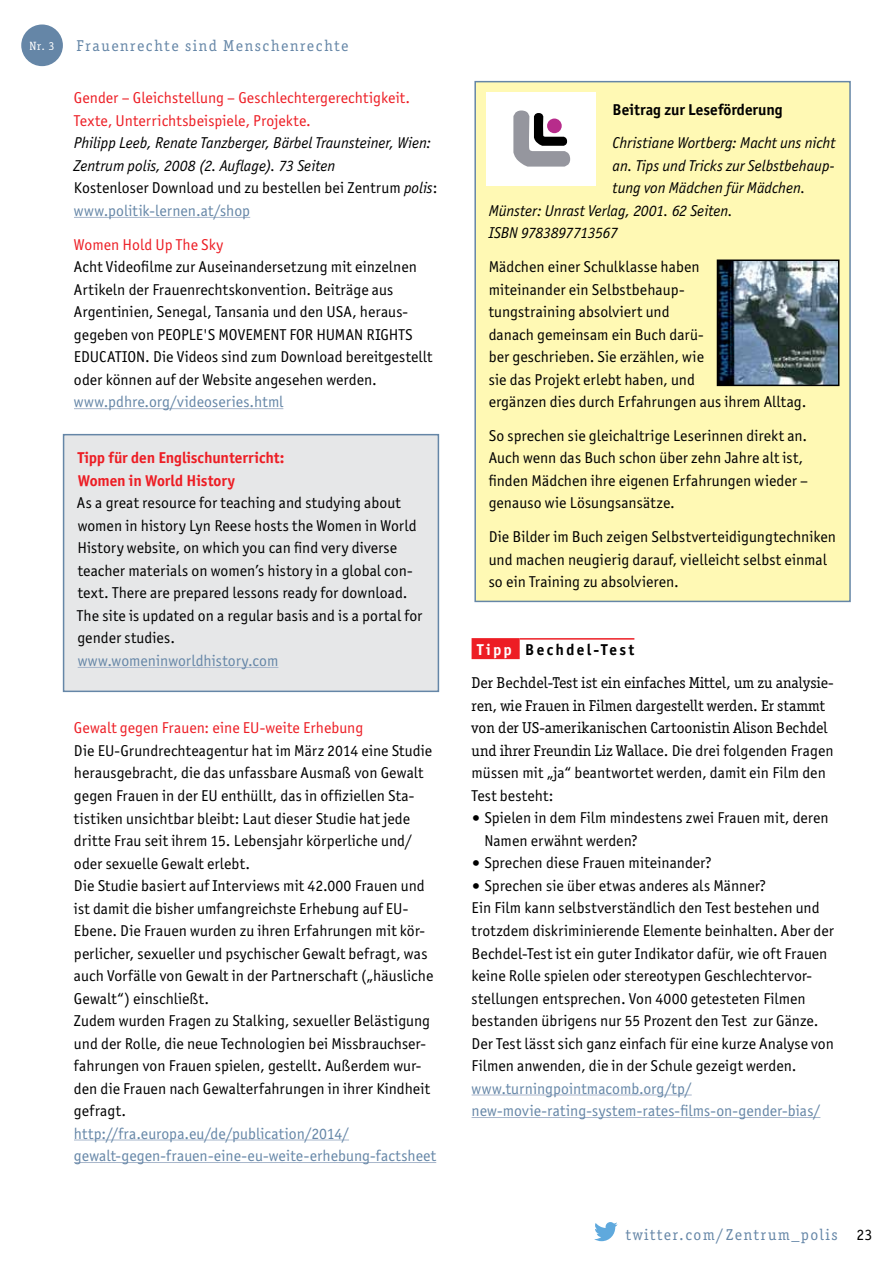
<style>
.page{position:relative;width:893px;height:1263px;background:#fff}
.page>*{position:absolute;margin:0;border:0;box-sizing:border-box;transform-origin:0 0}
.t1{font:15.75px/22.5px "Officina San ITC";letter-spacing:.005em;color:#000}
.t2{font:italic 15.75px/22.5px "Officina San ITC";color:#000}
.t3{font:15.75px/22.5px "Officina San ITC";letter-spacing:.005em;color:#6586a7}
.t4{font:15.75px/22.5px "Officina Ser ITC";color:#000}
.t5{font:15.75px/22.5px "Officina San ITC";letter-spacing:.005em;color:#ed1d24}
.t6{font:15.75px "Officina Ser ITC";letter-spacing:.1em;color:#6586a7}
.t7{font:700 15.75px/22.5px "Officina San ITC";letter-spacing:-.005em;color:#ed1d24}
.t8{font:700 15.75px "Officina San ITC";letter-spacing:.01em;color:#000}
.t9{font:italic 15.75px "Officina San ITC";letter-spacing:-.025em;color:#000}
.t10{font:700 15.75px "Officina San ITC";letter-spacing:.15em;color:#000}
.t11{font:12px "Officina Ser ITC";color:#fff}
.s1{font-style:normal}
.s2{font-style:normal;color:#6586a7}
.s3{color:#fff}
.s4{font-family:"Officina San ITC"}
.s5{font-family:"MS Reference Sans Serif";font-style:italic}
</style>
<div class="page">
<hr style="left:74px;top:217px;width:176px;height:1px;background:#a8b6cb">
<hr style="left:74px;top:408px;width:209px;height:1px;background:#a8b6cb">
<hr style="left:74px;top:1139px;width:275px;height:1px;background:#a8b6cb">
<hr style="left:74px;top:1162px;width:362px;height:1px;background:#a8b6cb">
<div style="left:472px;top:638px;width:48px;height:21px;background:#ed1d24"></div>
<hr style="left:520px;top:638px;width:114px;height:2px;background:#ed1d24">
<hr style="left:472px;top:1094px;width:220px;height:1px;background:#a8b6cb">
<hr style="left:472px;top:1117px;width:348px;height:1px;background:#a8b6cb">
<div style="left:62px;top:433px;width:378px;height:260px;background:#e6e7e8"></div>
<div style="left:475px;top:82px;width:375px;height:519px;background:#fff9b4"></div>
<div style="left:474px;top:81px;width:377px;height:521px;border:2px solid #6586a7"></div>
<div style="left:486px;top:92px;width:110px;height:94px;background:#fff"></div>
<svg style="left:513px;top:110px;width:57px;height:57px"></svg>
<img style="left:720px;top:262px;width:116px;height:121px">
<div style="left:717px;top:259px;width:122px;height:127px;border:2px solid #000"></div>
<div style="left:22px;top:25px;width:40px;height:40px;background:#6586a7;border-radius:50%"></div>
<div style="left:21px;top:25px;width:42px;height:41px;border:2px solid #6586a7;border-radius:50%"></div>
<svg style="left:594px;top:1222px;width:24px;height:19px"></svg>
<p class="t11" style="left:30px;top:39px;width:26px">Nr. 3</p>
<p class="t6" style="left:77px;top:37px;width:273px">Frauenrechte sind Menschenrechte</p>
<p class="t5" style="left:74px;top:87px;width:338px">Gender – Gleichstellung – Geschlechtergerechtigkeit.<br>Texte, Unterrichtsbeispiele, Projekte.</p>
<p class="t2" style="left:74px;top:132px;width:365px">Philipp Leeb, Renate Tanzberger, Bärbel Traunsteiner, Wien:<br>Zentrum polis, 2008 (2. Auflage). 73 Seiten<br><span class="s1">Kostenloser Download und zu bestellen bei Zentrum</span> polis<span class="s1">: </span><span class="s2">www.politik-lernen.at/shop</span></p>
<p class="t5" style="left:74px;top:233px;width:151px">Women Hold Up The Sky</p>
<p class="t1" style="left:74px;top:255px;width:360px">Acht Videofilme zur Auseinandersetzung mit einzelnen Artikeln der Frauenrechtskonvention. Beiträge aus Argentinien, Senegal, Tansania und den USA, heraus&shy;gegeben von PEOPLE'S MOVEMENT FOR HUMAN RIGHTS EDUCATION. Die Videos sind zum Download bereitgestellt oder können auf der Website angesehen werden.</p>
<p class="t3" style="left:74px;top:390px;width:211px">www.pdhre.org/videoseries.html</p>
<p class="t7" style="left:78px;top:447px;width:208px">Tipp für den Englischunterricht:<br>Women in World History</p>
<p class="t1" style="left:77px;top:492px;width:347px">As a great resource for teaching and studying about women in history Lyn Reese hosts the Women in World History website, on which you can find very diverse teacher materials on women’s history in a global con&shy;text. There are prepared lessons ready for download.<br>The site is updated on a regular basis and is a portal for gender studies.</p>
<p class="t3" style="left:78px;top:649px;width:202px">www.womeninworldhistory.com</p>
<p class="t5" style="left:74px;top:717px;width:291px">Gewalt gegen Frauen: eine EU-weite Erhebung</p>
<p class="t1" style="left:74px;top:739px;width:361px">Die EU-Grundrechteagentur hat im März 2014 eine Studie herausgebracht, die das unfassbare Ausmaß von Gewalt gegen Frauen in der EU enthüllt, das in offiziellen Sta&shy;tistiken unsichtbar bleibt: Laut dieser Studie hat jede dritte Frau seit ihrem 15. Lebensjahr körperliche und/ oder sexuelle Gewalt erlebt.<br>Die Studie basiert auf Interviews mit 42.000 Frauen und ist damit die bisher umfangreichste Erhebung auf EU-Ebene. Die Frauen wurden zu ihren Erfahrungen mit kör&shy;perlicher, sexueller und psychischer Gewalt befragt, was auch Vorfälle von Gewalt in der Partnerschaft („häusliche Gewalt“) einschließt.<br>Zudem wurden Fragen zu Stalking, sexueller Belästigung und der Rolle, die neue Technologien bei Missbrauchser&shy;fahrungen von Frauen spielen, gestellt. Außerdem wur&shy;den die Frauen nach Gewalterfahrungen in ihrer Kindheit gefragt.</p>
<p class="t3" style="left:74px;top:1122px;width:364px">http://fra.europa.eu/de/publication/2014/ gewalt-gegen-frauen-eine-eu-weite-erhebung-factsheet</p>
<p class="t8" style="left:613px;top:99px;width:172px">Beitrag zur Leseförderung</p>
<p class="t2" style="left:613px;top:132px;width:224px">Christiane Wortberg: Macht uns nicht</p>
<p class="t2" style="left:613px;top:154px;width:223px">an. Tips und Tricks zur Selbstbehaup-</p>
<p class="t2" style="left:613px;top:177px;width:194px">tung von Mädchen für Mädchen.</p>
<p class="t2" style="left:489px;top:199px;width:245px">Münster: Unrast Verlag, 2001. 62 Seiten.</p>
<p class="t9" style="left:489px;top:224px;width:131px">ISBN 9783897713567</p>
<p class="t1" style="left:489px;top:255px;width:319px">Mädchen einer Schulklasse haben<br>miteinander ein Selbstbehaup-<br>tungstraining absolviert und<br>danach gemeinsam ein Buch darü-<br>ber geschrieben. Sie erzählen, wie<br>sie das Projekt erlebt haben, und<br>ergänzen dies durch Erfahrungen aus ihrem Alltag.</p>
<p class="t1" style="left:489px;top:424px;width:321px">So sprechen sie gleichaltrige Leserinnen direkt an.<br>Auch wenn das Buch schon über zehn Jahre alt ist, finden Mädchen ihre eigenen Erfahrungen wieder – genauso wie Lösungsansätze.</p>
<p class="t1" style="left:489px;top:525px;width:349px">Die Bilder im Buch zeigen Selbstverteidigungtechniken und machen neugierig darauf, vielleicht selbst einmal so ein Training zu absolvieren.</p>
<p class="t10" style="left:477px;top:639px;width:159px"><span class="s3">Tipp</span> Bechdel-Test</p>
<p class="t4" style="left:472px;top:672px;width:364px">Der Bechdel-Test ist ein einfaches Mittel, um zu analysie&shy;ren, wie Frauen in Filmen dargestellt werden. Er stammt von der US-amerikanischen Cartoonistin Alison Bechdel und ihrer Freundin Liz Wallace. <span class="s4">Die drei folgenden Fragen</span></p>
<p class="t1" style="left:472px;top:762px;width:356px">müssen mit „ja“ beantwortet werden, damit ein Film den<br>Test besteht:</p>
<p class="t1" style="left:484px;top:807px;width:346px;text-indent:-13px"><span class="s5">•</span> Spielen in dem Film mindestens zwei Frauen mit, deren<br>Namen erwähnt werden?</p>
<p class="t1" style="left:472px;top:852px;width:242px"><span class="s5">•</span> Sprechen diese Frauen miteinander?</p>
<p class="t1" style="left:472px;top:874px;width:364px"><span class="s5">•</span> Sprechen sie über etwas anderes als Männer?<br>Ein Film kann selbstverständlich den Test bestehen und trotzdem diskriminierende Elemente beinhalten. Aber der Bechdel-Test ist ein guter Indikator dafür, wie oft Frauen keine Rolle spielen oder stereotypen Geschlechtervor&shy;stellungen entsprechen. Von 4000 getesteten Filmen bestanden übrigens nur 55 Prozent den Test zur Gänze.<br>Der Test lässt sich ganz einfach für eine kurze Analyse von Filmen anwenden, die in der Schule gezeigt werden.</p>
<p class="t3" style="left:472px;top:1077px;width:350px">www.turningpointmacomb.org/tp/ new-movie-rating-system-rates-films-on-gender-bias/</p>
<p class="t6" style="left:626px;top:1225px;width:213px">twitter.com/Zentrum_polis</p>
<p class="t4" style="left:857px;top:1223px;width:17px">23</p>
</div>
